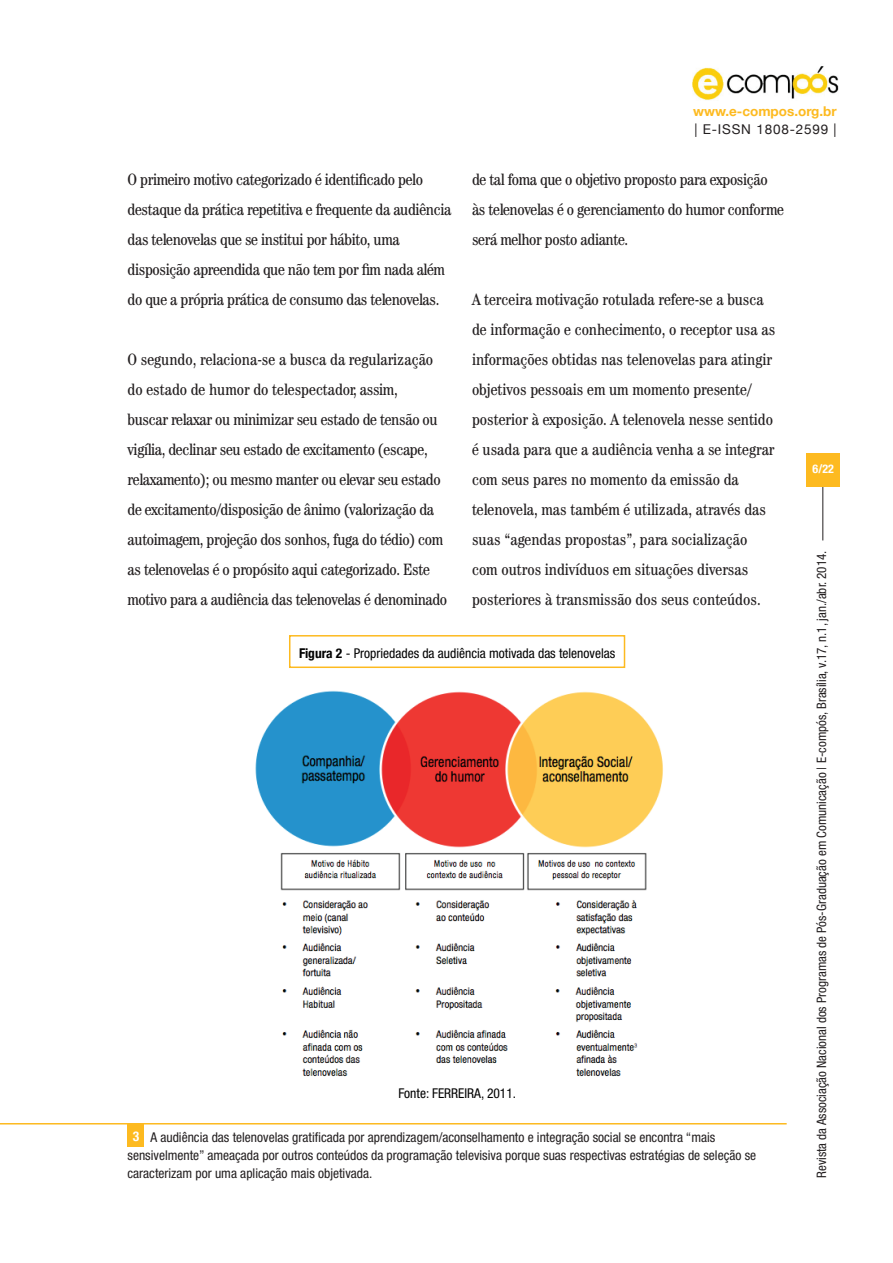
<style>
.page{position:relative;width:893px;height:1263px;background:#fff}
.page>*{position:absolute;margin:0;border:0;box-sizing:border-box;transform-origin:0 0}
.t1{font:condensed 16.5px/30px "Century IT Cby BT";letter-spacing:-.02em;color:#231f20}
.t2{font:condensed 16.5px/30px "Century IT Cby BT";color:#231f20}
.t3{font:condensed 13.5px/18px "Helvetica Neue LT Std";color:#231f20}
.t4{font:condensed 13.5px "Helvetica Neue LT Std";color:#000}
.t5{font:700 13.5px "Helvetica Neue";color:#fdba20}
.t6{font:13.5px "Helvetica Neue";letter-spacing:.06em;color:#231f20}
.t7{font:condensed 13.05px "Helvetica Neue LT Std";color:#231f20}
.t8{font:700 condensed 12px "Helvetica Neue";color:#fff}
.s1{font-family:"Helvetica Neue";font-weight:700}
.s2{font-family:"Helvetica Neue";font-weight:700;color:#fff}
</style>
<div class="page">
<img style="left:692px;top:66px;width:147px;height:34px">
<hr style="left:822px;top:474px;width:1px;height:66px;background:#231f20">
<div style="left:806px;top:453px;width:34px;height:33px;background:#fdba20"></div>
<div style="left:128px;top:1123px;width:16px;height:23px;background:#fdba20"></div>
<hr style="left:0;top:1123px;width:787px;height:1px;background:#fdba20">
<div style="left:289px;top:635px;width:336px;height:33px;border:2px solid #fdba20"></div>
<img style="left:255px;top:690px;width:408px;height:387px">
<p class="t5" style="left:693px;top:99px;width:145px">www.e-compos.org.br</p>
<p class="t6" style="left:694px;top:118px;width:144px">| E-ISSN 1808-2599 |</p>
<p class="t1" style="left:128px;top:164px;width:325px">O primeiro motivo categorizado é identificado pelo destaque da prática repetitiva e frequente da audiência das telenovelas que se institui por hábito, uma disposição apreendida que não tem por fim nada além do que a própria prática de consumo das telenovelas.</p>
<p class="t1" style="left:128px;top:344px;width:321px">O segundo, relaciona-se a busca da regularização do estado de humor do telespectador, assim,<br>buscar relaxar ou minimizar seu estado de tensão ou vigília, declinar seu estado de excitamento (escape, relaxamento); ou mesmo manter ou elevar seu estado de excitamento/disposição de ânimo (valorização da autoimagem, projeção dos sonhos, fuga do tédio) com as telenovelas é o propósito aqui categorizado. Este motivo para a audiência das telenovelas é denominado</p>
<p class="t1" style="left:472px;top:164px;width:313px">de tal foma que o objetivo proposto para exposição às telenovelas é o gerenciamento do humor conforme será melhor posto adiante.</p>
<p class="t2" style="left:472px;top:284px;width:305px">A terceira motivação rotulada refere-se a busca de informação e conhecimento, o receptor usa as informações obtidas nas telenovelas para atingir objetivos pessoais em um momento presente/ posterior à exposição. A telenovela nesse sentido é usada para que a audiência venha a se integrar com seus pares no momento da emissão da telenovela, mas também é utilizada, através das suas “agendas propostas”, para socialização com outros indivíduos em situações diversas posteriores à transmissão dos seus conteúdos.</p>
<p class="t4" style="left:299px;top:645px;width:318px"><span class="s1">Figura 2</span> - Propriedades da audiência motivada das telenovelas</p>
<p class="t4" style="left:399px;top:1085px;width:119px">Fonte: FERREIRA, 2011.</p>
<p class="t3" style="left:128px;top:1128px;width:630px;text-indent:5px"><span class="s2">3</span> A audiência das telenovelas gratificada por aprendizagem/aconselhamento e integração social se encontra “mais sensivelmente” ameaçada por outros conteúdos da programação televisiva porque suas respectivas estratégias de seleção se caracterizam por uma aplicação mais objetivada.</p>
<p class="t8" style="left:813px;top:459px;width:23px">6/22</p>
<p class="t7" style="left:814px;top:1178px;width:629px;rotate:-90deg">Revista da Associação Nacional dos Programas de Pós-Graduação em Comunicação | E-compós, Brasília, v.17, n.1, jan./abr. 2014.</p>
</div>
